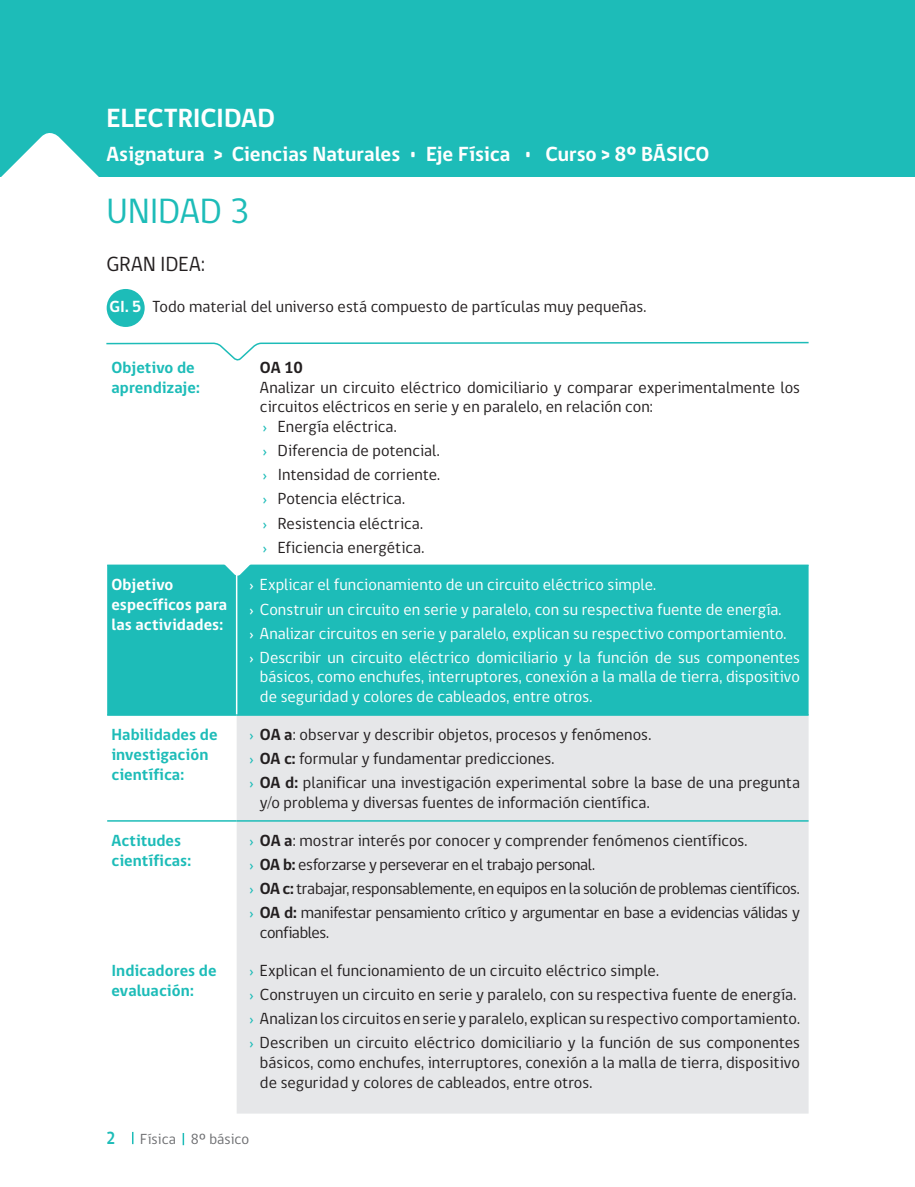
<style>
.page{position:relative;width:915px;height:1187px;background:#fff}
.page>*{position:absolute;margin:0;border:0;box-sizing:border-box;transform-origin:0 0}
.t1{font:36px "gob CL";letter-spacing:-.005em;color:#1dbcb8}
.t2{font:700 27px "gob CL";letter-spacing:-.005em;color:#fff}
.titulos{font:700 21px "gob CL";letter-spacing:-.005em;color:#fff}
.t3{font:21px "gob CL";letter-spacing:.005em;color:#231f20}
.t4{font:700 18px "gob CL";color:#1dbcb8;scale:.85 1}
.punteo_en_tabla_inic{font:16.5px/19.8px "gob CL";color:#231f20}
.punteo_en_tabla_inic-2{font:16.5px/19.8px "gob CL";letter-spacing:.005em;color:#fff;text-align:justify}
.punteo_en_tabla_inic-3{font:16.5px/19.8px "gob CL";letter-spacing:-.02em;color:#231f20}
.punteo_en_ficha_curr{font:16.5px "gob CL";letter-spacing:.005em;color:#231f20}
.t5{font:700 16.5px/19.8px "gob CL";letter-spacing:.005em;color:#1dbcb8}
.t6{font:700 16.5px/19.8px "gob CL";color:#fff}
.t7{font:700 16.5px "gob CL";color:#231f20}
.t8{font:15px "gob CL";letter-spacing:.005em;color:#6c6d70}
.s1{font-size:45px}
.s2{font-weight:700;color:#fff}
.s3{color:#1dbcb8}
.s4{font-weight:700}
</style>
<div class="page">
<svg style="left:132px;top:1131px;width:1px;height:12px"></svg>
<svg style="left:182px;top:1133px;width:2px;height:12px"></svg>
<div style="left:0;top:0;width:914px;height:176px;background:#1dbcb8"></div>
<svg style="left:0;top:133px;width:179px;height:44px"></svg>
<div style="left:107px;top:289px;width:38px;height:38px;background:#1dbcb8;border-radius:50%"></div>
<div style="left:107px;top:566px;width:701px;height:148px;background:#1dbcb8"></div>
<div style="left:236px;top:715px;width:572px;height:398px;background:#e6e7e9"></div>
<hr style="left:107px;top:564px;width:129px;height:2px;background:#1dbcb8">
<hr style="left:236px;top:564px;width:572px;height:2px;background:#1dbcb8">
<hr style="left:107px;top:714px;width:129px;height:1px;background:#1dbcb8">
<hr style="left:236px;top:714px;width:572px;height:1px;background:#1dbcb8">
<hr style="left:107px;top:820px;width:129px;height:1px;background:#1dbcb8">
<hr style="left:236px;top:820px;width:572px;height:1px;background:#1dbcb8">
<hr style="left:236px;top:566px;width:1px;height:148px;background:#fff">
<svg style="left:106px;top:341px;width:703px;height:20px"></svg>
<svg style="left:215px;top:564px;width:44px;height:13px"></svg>
<p class="titulos" style="left:107px;top:105px;width:132px">ACTIVIDAD <span class="s1">2</span></p>
<p class="t2" style="left:106px;top:99px;width:170px">ELECTRICIDAD</p>
<p class="titulos" style="left:106px;top:139px;width:604px">Asignatura &gt; Ciencias Naturales • Eje Física • Curso &gt; 8º BÁSICO</p>
<p class="t1" style="left:106px;top:186px;width:144px">UNIDAD 3</p>
<p class="t3" style="left:106px;top:250px;width:100px">GRAN IDEA:</p>
<p class="punteo_en_tabla_inic" style="left:109px;top:297px;width:538px"><span class="s2">GI. 5</span> Todo material del universo está compuesto de partículas muy pequeñas.</p>
<p class="t5" style="left:111px;top:358px;width:90px">Objetivo de aprendizaje:</p>
<p class="t7" style="left:260px;top:356px;width:44px">OA 10</p>
<p class="punteo_en_tabla_inic" style="left:260px;top:377px;width:541px">Analizar un circuito eléctrico domiciliario y comparar experimentalmente los circuitos eléctricos en serie y en paralelo, en relación con:</p>
<p class="punteo_en_ficha_curr" style="left:263px;top:415px;width:135px"><span class="s3">›</span> Energía eléctrica.</p>
<p class="punteo_en_ficha_curr" style="left:263px;top:439px;width:178px"><span class="s3">›</span> Diferencia de potencial.</p>
<p class="punteo_en_ficha_curr" style="left:263px;top:463px;width:179px"><span class="s3">›</span> Intensidad de corriente.</p>
<p class="punteo_en_ficha_curr" style="left:263px;top:487px;width:143px"><span class="s3">›</span> Potencia eléctrica.</p>
<p class="punteo_en_ficha_curr" style="left:263px;top:511px;width:161px"><span class="s3">›</span> Resistencia eléctrica.</p>
<p class="punteo_en_ficha_curr" style="left:263px;top:535px;width:163px"><span class="s3">›</span> Eficiencia energética.</p>
<p class="t6" style="left:111px;top:575px;width:117px">Objetivo específicos para las actividades:</p>
<p class="punteo_en_tabla_inic-2" style="left:249px;top:575px;width:408px">› Explicar el funcionamiento de un circuito eléctrico simple.</p>
<p class="punteo_en_tabla_inic-2" style="left:249px;top:599px;width:533px">› Construir un circuito en serie y paralelo, con su respectiva fuente de energía.</p>
<p class="punteo_en_tabla_inic-2" style="left:249px;top:623px;width:538px">› Analizar circuitos en serie y paralelo, explican su respectivo comportamiento.</p>
<p class="punteo_en_tabla_inic-2" style="left:260px;top:647px;width:541px;text-indent:-10px">› Describir un circuito eléctrico domiciliario y la función de sus componentes básicos, como enchufes, interruptores, conexión a la malla de tierra, dispositivo de seguridad y colores de cableados, entre otros.</p>
<p class="t5" style="left:111px;top:725px;width:108px">Habilidades de investigación científica:</p>
<p class="punteo_en_tabla_inic" style="left:249px;top:725px;width:403px"><span class="s3">›</span> <span class="s4">OA a</span>: observar y describir objetos, procesos y fenómenos.</p>
<p class="punteo_en_tabla_inic" style="left:249px;top:749px;width:306px"><span class="s3">›</span> <span class="s4">OA c:</span> formular y fundamentar predicciones.</p>
<p class="punteo_en_tabla_inic" style="left:260px;top:773px;width:541px;text-indent:-10px"><span class="s3">›</span> <span class="s4">OA d:</span> planificar una investigación experimental sobre la base de una pregunta y/o problema y diversas fuentes de información científica.</p>
<p class="t5" style="left:111px;top:831px;width:81px">Actitudes científicas:</p>
<p class="punteo_en_tabla_inic" style="left:249px;top:831px;width:499px"><span class="s3">›</span> <span class="s4">OA a</span>: mostrar interés por conocer y comprender fenómenos científicos.</p>
<p class="punteo_en_tabla_inic-3" style="left:249px;top:855px;width:347px"><span class="s3">›</span> <span class="s4">OA b:</span> esforzarse y perseverar en el trabajo personal.</p>
<p class="punteo_en_tabla_inic-3" style="left:249px;top:879px;width:551px"><span class="s3">›</span> <span class="s4">OA c:</span> trabajar, responsablemente, en equipos en la solución de problemas científicos.</p>
<p class="punteo_en_tabla_inic-3" style="left:260px;top:903px;width:541px;text-indent:-10px"><span class="s3">›</span> <span class="s4">OA d:</span> manifestar pensamiento crítico y argumentar en base a evidencias válidas y confiables.</p>
<p class="t5" style="left:111px;top:960px;width:107px">Indicadores de evaluación:</p>
<p class="punteo_en_tabla_inic" style="left:249px;top:960px;width:411px"><span class="s3">›</span> Explican el funcionamiento de un circuito eléctrico simple.</p>
<p class="punteo_en_tabla_inic" style="left:249px;top:984px;width:548px"><span class="s3">›</span> Construyen un circuito en serie y paralelo, con su respectiva fuente de energía.</p>
<p class="punteo_en_tabla_inic" style="left:249px;top:1009px;width:552px"><span class="s3">›</span> Analizan los circuitos en serie y paralelo, explican su respectivo comportamiento.</p>
<p class="punteo_en_tabla_inic" style="left:260px;top:1033px;width:541px;text-align:justify;text-indent:-10px"><span class="s3">›</span> Describen un circuito eléctrico domiciliario y la función de sus componentes básicos, como enchufes, interruptores, conexión a la malla de tierra, dispositivo de seguridad y colores de cableados, entre otros.</p>
<p class="t4" style="left:106px;top:1125px;width:12px">2</p>
<p class="t8" style="left:140px;top:1128px;width:110px">Física 8º básico</p>
</div>
